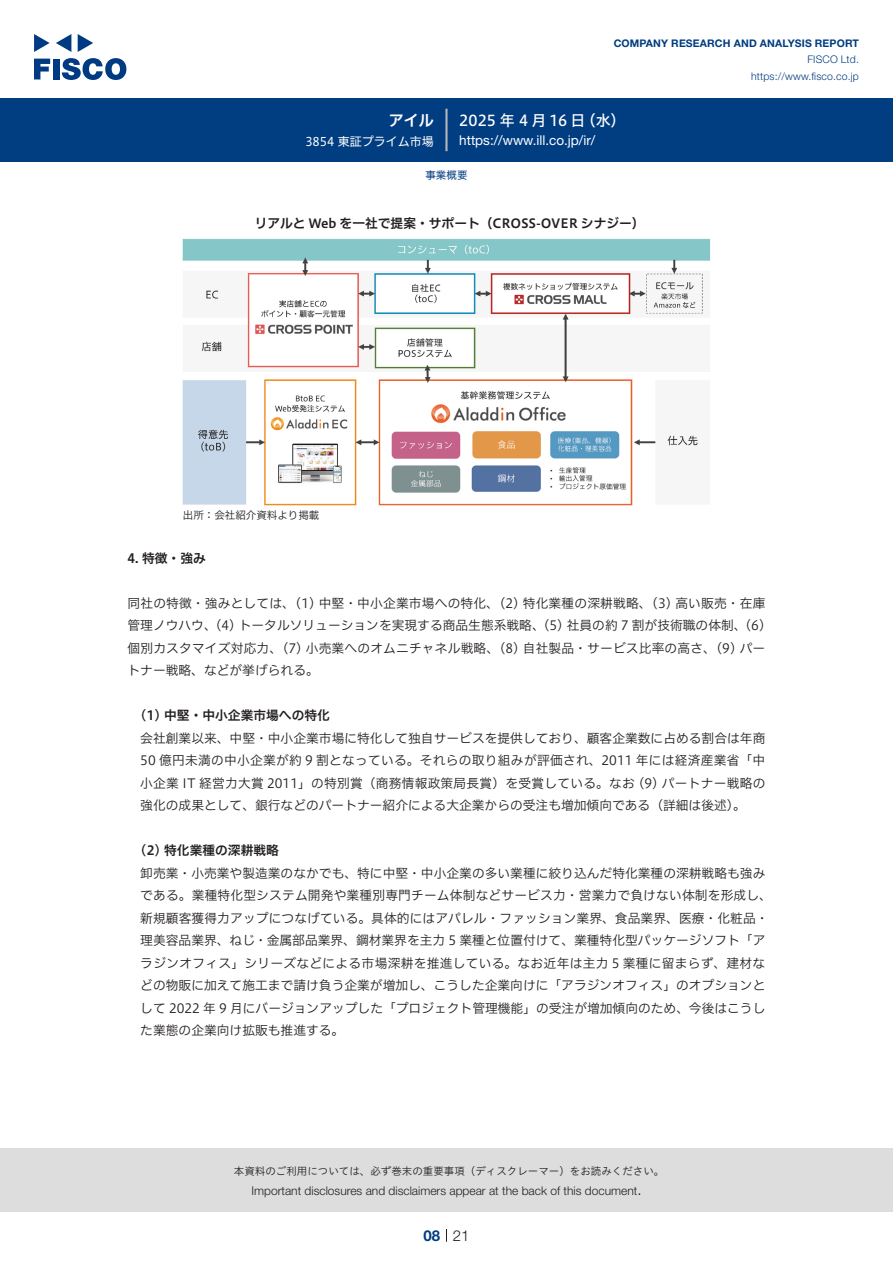
<style>
.page{position:relative;width:893px;height:1263px;background:#fff}
.page>*{position:absolute;margin:0;border:0;box-sizing:border-box;transform-origin:0 0}
.t1{font:15px "Hiragino UD Sans F Std N W5";letter-spacing:.005em;color:#fff}
.t2{font:300 15px "Helvetica Neue LT Std";color:#231f20}
.t3{font:15px "Hiragino UD Sans F Std N W6";color:#fff}
.t4{font:700 15px "Helvetica Neue LT Std";color:#003d81}
.t5{font:13.5px "Helvetica Neue LT Std";color:#fff}
.本文3mm{font:12.75px/22.5px "Hiragino UD Sans F Std N W3";color:#231f20;text-align:justify}
.本文{font:12.75px/22.5px "Hiragino UD Sans F Std N W3";letter-spacing:.01em;color:#231f20;text-align:justify}
.チャートタイトル{font:12.75px "Hiragino UD Sans F Std N W6";color:#231f20}
.小タイトル3mm{font:12.75px "Hiragino UD Sans F Std N W6";color:#231f20}
.小タイトル{font:12.75px "Hiragino UD Sans F Std N W6";color:#231f20}
.t6{font:300 12px "Helvetica Neue LT Std";color:#231f20}
.t7{font:12px "Hiragino UD Sans F Std N W4";color:#fff}
.t8{font:10.5px "Hiragino UD Sans Std W3";color:#231f20}
.t9{font:700 10.5px "Helvetica Neue LT Std";letter-spacing:.015em;color:#003d81}
.t10{font:300 10.5px/16.5px "Helvetica Neue LT Std";letter-spacing:.015em;color:#003d81;text-align:right}
.表組み基本スタイル{font:10.5px "Hiragino UD Sans F Std N W3";color:#231f20}
.ヘッダー{font:10.5px "Hiragino UD Sans F Std N W4";color:#003d81}
</style>
<div class="page">
<div style="left:0;top:1148px;width:893px;height:64px;background:#ddd"></div>
<svg style="left:34px;top:59px;width:16px;height:20px"></svg>
<div style="left:53px;top:59px;width:6px;height:20px;background:#003a83"></div>
<svg style="left:62px;top:58px;width:64px;height:22px"></svg>
<svg style="left:34px;top:34px;width:16px;height:18px"></svg>
<svg style="left:78px;top:34px;width:15px;height:18px"></svg>
<svg style="left:56px;top:34px;width:15px;height:18px"></svg>
<div style="left:0;top:98px;width:893px;height:64px;background:#003d81"></div>
<hr style="left:445px;top:109px;width:3px;height:42px;background:#b5b5b6">
<svg style="left:446px;top:1229px;width:1px;height:13px"></svg>
<img style="left:183px;top:239px;width:527px;height:267px">
<p class="t3" style="left:389px;top:109px;width:46px">アイル</p>
<p class="t7" style="left:305px;top:132px;width:130px">3854 東証プライム市場</p>
<p class="t9" style="left:614px;top:37px;width:247px">COMPANY RESEARCH AND ANALYSIS REPORT</p>
<p class="t10" style="left:751px;top:51px;width:109px">FISCO Ltd. https://www.fisco.co j p.</p>
<p class="t1" style="left:581px;top:109px;width:46px">（水(</p>
<p class="t1" style="left:459px;top:109px;width:128px">2025 年 4 月 16 日</p>
<p class="t5" style="left:459px;top:132px;width:138px">https: / / w w w . i l l . c o j p. /i r/</p>
<p class="ヘッダー" style="left:425px;top:167px;width:43px">事業概要</p>
<p class="チャートタイトル" style="left:255px;top:214px;width:391px">リアルと Web を一社で提案・サポート（CROSS-OVER シナジー(</p>
<p class="表組み基本スタイル" style="left:183px;top:507px;width:138px">出所：会社紹介資料より掲載</p>
<p class="小タイトル" style="left:128px;top:548px;width:80px">4. 特徴・強み</p>
<p class="本文" style="left:128px;top:591px;width:639px">同社の特徴・強みとしては、(1) 中堅・中小企業市場への特化、(2) 特化業種の深耕戦略、(3) 高い販売・在庫管理ノウハウ、(4) トータルソリューションを実現する商品生態系戦略、(5) 社員の約 7 割が技術職の体制、 6) (個別カスタマイズ対応力、(7) 小売業へのオムニチャネル戦略、(8) 自社製品・サービス比率の高さ、(9) パートナー戦略、などが挙げられる。</p>
<p class="小タイトル3mm" style="left:140px;top:705px;width:191px">1( ) 中堅・中小企業市場への特化</p>
<p class="本文3mm" style="left:140px;top:726px;width:627px">会社創業以来、中堅・中小企業市場に特化して独自サービスを提供しており、顧客企業数に占める割合は年商50 億円未満の中小企業が約 9 割となっている。それらの取り組みが評価され、2011 年には経済産業省「中小企業 IT 経営力大賞 2011」の特別賞（商務情報政策局長賞）を受賞している。なお 9( ) パートナー戦略の強化の成果として、銀行などのパートナー紹介による大企業からの受注も増加傾向である（詳細は後述。(</p>
<p class="小タイトル3mm" style="left:140px;top:840px;width:140px">2( ) 特化業種の深耕戦略</p>
<p class="本文3mm" style="left:140px;top:861px;width:633px;text-align:left">卸売業・小売業や製造業のなかでも、特に中堅・中小企業の多い業種に絞り込んだ特化業種の深耕戦略も強みである。業種特化型システム開発や業種別専門チーム体制などサービス力・営業力で負けない体制を形成し、新規顧客獲得力アップにつなげている。具体的にはアパレル・ファッション業界、食品業界、医療・化粧品・理美容品業界、ねじ・金属部品業界、鋼材業界を主力 5 業種と位置付けて、業種特化型パッケージソフト「アラジンオフィス」シリーズなどによる市場深耕を推進している。なお近年は主力 5 業種に留まらず、建材などの物販に加えて施工まで請け負う企業が増加し、こうした企業向けに「アラジンオフィス」のオプションとして 2022 年 9 月にバージョンアップした「プロジェクト管理機能」の受注が増加傾向のため、今後はこうした業態の企業向け拡販も推進する。</p>
<p class="t8" style="left:234px;top:1163px;width:432px">本資料のご利用については、必ず巻末の重要事項（ディスクレーマー）をお読みください。</p>
<p class="t2" style="left:637px;top:1180px;width:6px">.</p>
<p class="t6" style="left:251px;top:1183px;width:387px">Important disclosures and disclaimers appear at the back of this document</p>
<p class="t4" style="left:423px;top:1226px;width:18px">08</p>
<p class="t2" style="left:453px;top:1226px;width:18px">21</p>
</div>
